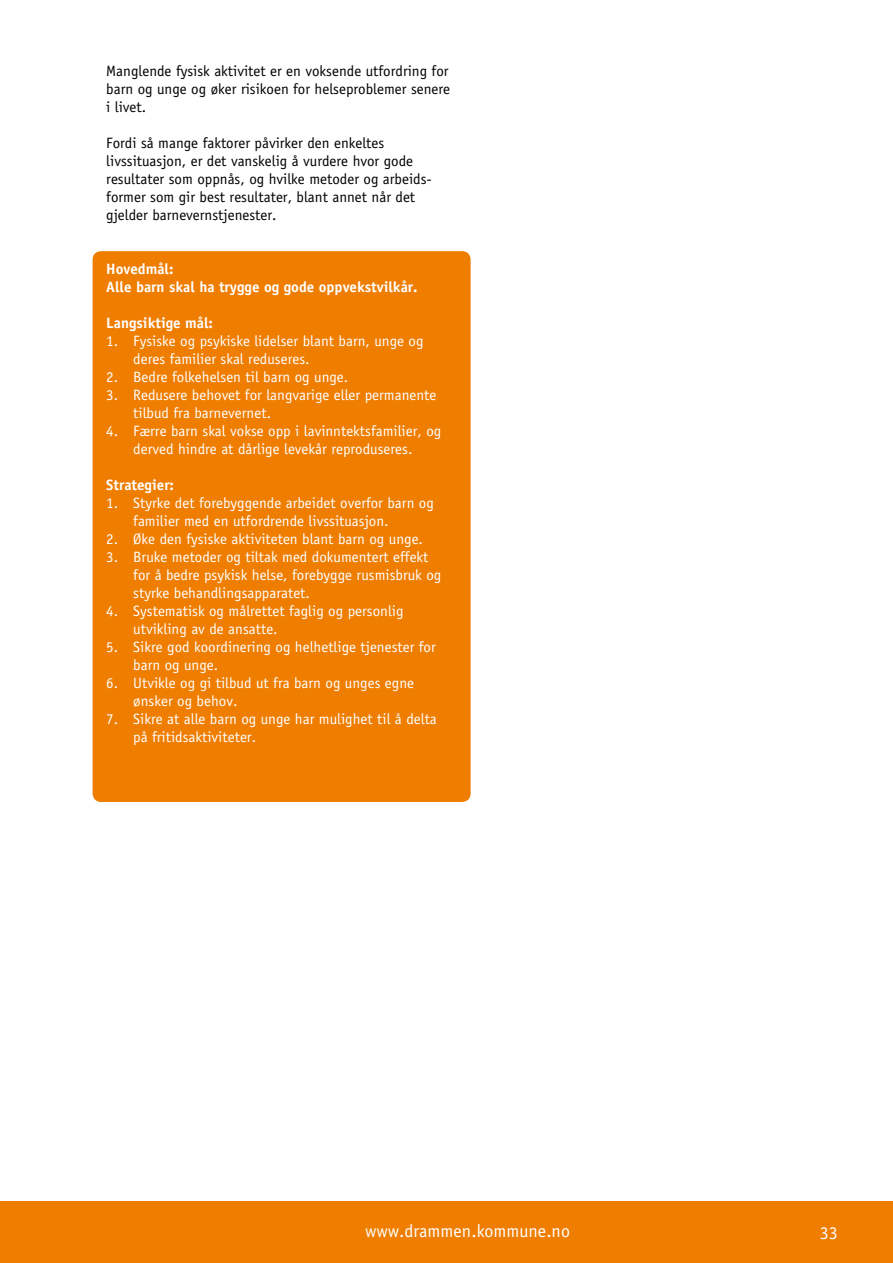
<style>
.page{position:relative;width:893px;height:1263px;background:#fff}
.page>*{position:absolute;margin:0;border:0;box-sizing:border-box;transform-origin:0 0}
.t1{font:18px "Officina Sans";color:#fff}
.t2{font:15px/18px "Officina Sans";color:#fff}
.t3{font:15px/18px "Officina Sans";color:#000;text-align:justify}
.t4{font:700 15px/18px "Officina Sans";color:#fff}
</style>
<div class="page">
<div style="left:0;top:1202px;width:893px;height:61px;background:#ef7d00"></div>
<div style="left:93px;top:251px;width:378px;height:551px;background:#ef7d00;border-radius:9px"></div>
<p class="t3" style="left:106px;top:62px;width:345px">Manglende fysisk aktivitet er en voksende utfordring for barn og unge og øker risikoen for helseproblemer senere i livet.</p>
<p class="t3" style="left:106px;top:134px;width:327px;text-align:left">Fordi så mange faktorer påvirker den enkeltes livssituasjon, er det vanskelig å vurdere hvor gode resultater som oppnås, og hvilke metoder og arbeids&shy;former som gir best resultater, blant annet når det gjelder barnevernstjenester.</p>
<p class="t4" style="left:106px;top:260px;width:313px">Hovedmål:<br>Alle barn skal ha trygge og gode oppvekstvilkår.</p>
<p class="t4" style="left:106px;top:314px;width:108px">Langsiktige mål:</p>
<p class="t2" style="left:133px;top:332px;width:292px;text-indent:-27px">1. Fysiske og psykiske lidelser blant barn, unge og deres familier skal reduseres.</p>
<p class="t2" style="left:106px;top:368px;width:244px">2. Bedre folkehelsen til barn og unge.</p>
<p class="t2" style="left:133px;top:386px;width:305px;text-indent:-27px">3. Redusere behovet for langvarige eller permanente tilbud fra barnevernet.</p>
<p class="t2" style="left:106px;top:422px;width:337px;text-align:center">4. Færre barn skal vokse opp i lavinntektsfamilier, og derved hindre at dårlige levekår reproduseres.</p>
<p class="t4" style="left:106px;top:476px;width:69px">Strategier:</p>
<p class="t2" style="left:133px;top:494px;width:302px;text-indent:-27px">1. Styrke det forebyggende arbeidet overfor barn og familier med en utfordrende livssituasjon.</p>
<p class="t2" style="left:106px;top:530px;width:318px">2. Øke den fysiske aktiviteten blant barn og unge.</p>
<p class="t2" style="left:133px;top:548px;width:310px;text-indent:-27px">3. Bruke metoder og tiltak med dokumentert effekt for å bedre psykisk helse, forebygge rusmisbruk og styrke behandlingsapparatet.</p>
<p class="t2" style="left:133px;top:602px;width:272px;text-indent:-27px">4. Systematisk og målrettet faglig og personlig utvikling av de ansatte.</p>
<p class="t2" style="left:133px;top:638px;width:304px;text-indent:-27px">5. Sikre god koordinering og helhetlige tjenester for barn og unge.</p>
<p class="t2" style="left:133px;top:674px;width:282px;text-indent:-27px">6. Utvikle og gi tilbud ut fra barn og unges egne ønsker og behov.</p>
<p class="t2" style="left:133px;top:710px;width:305px;text-indent:-27px">7. Sikre at alle barn og unge har mulighet til å delta på fritidsaktiviteter.</p>
<p class="t1" style="left:365px;top:1220px;width:206px">www.drammen.kommune.no</p>
<p class="t1" style="left:820px;top:1222px;width:19px">33</p>
</div>
